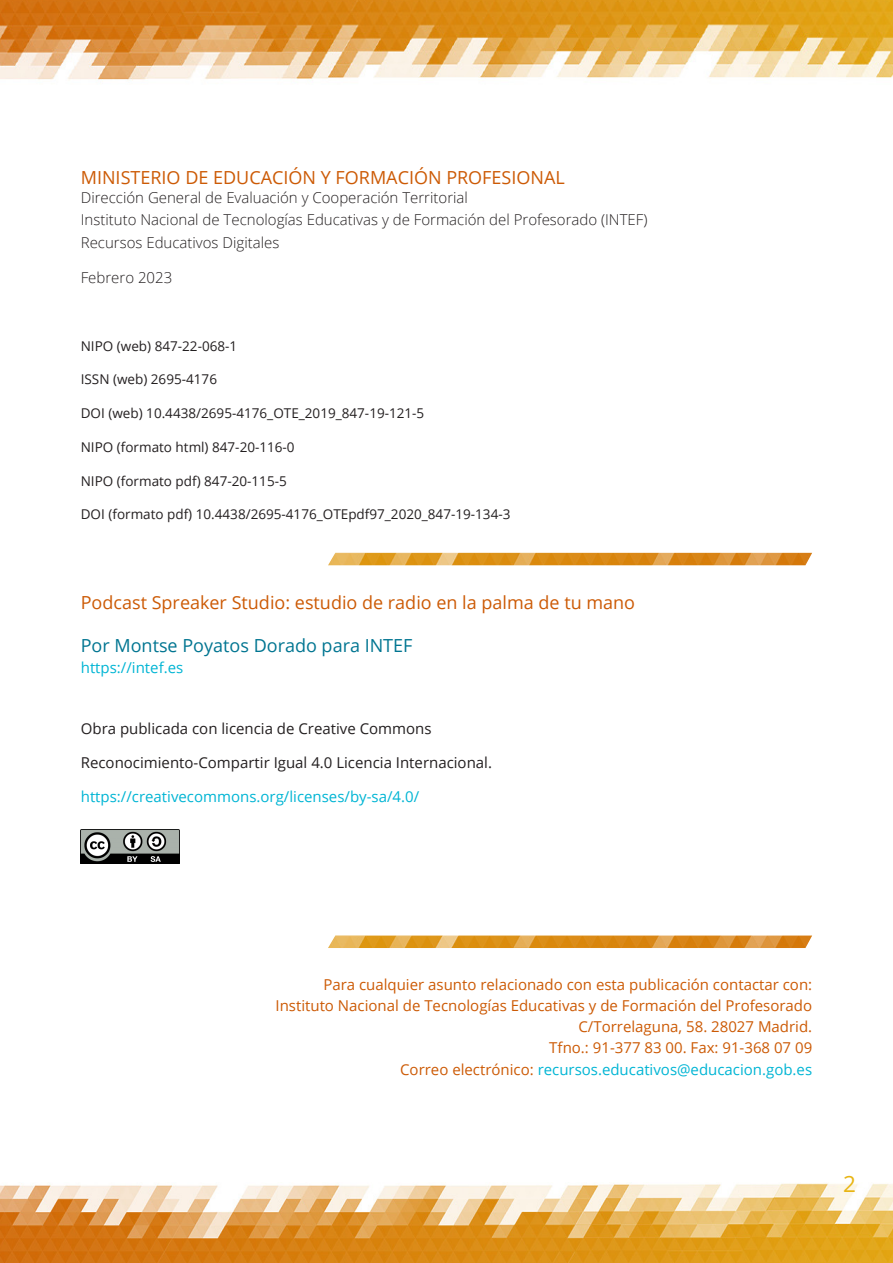
<style>
.page{position:relative;width:893px;height:1263px;background:#fff}
.page>*{position:absolute;margin:0;border:0;box-sizing:border-box;transform-origin:0 0}
.t1{font:22.5px "Open Sans";color:#e8b514}
.Subtítulo_pg_2{font:18px "Open Sans";color:#cc5a05}
.Subtítulo_azul_pg_2{font:18px "Open Sans";color:#007591}
.Último_párrafo_pg_2{font:15px/21px "Open Sans";color:#cc5a05;text-align:right}
.Datos_pg_2{font:300 15px/22.5px "Open Sans";color:#231f20}
.Último_párrafo_pg_2-2{font:15px "Open Sans";color:#00b5d4}
.t2{font:15px "Open Sans";color:#231f20}
.http_pag_2{font:15px "Open Sans";color:#00b5d4}
.Nipo_pag_2{font:13.5px "Open Sans";color:#231f20}
.s1{color:#cc5a05}
</style>
<div class="page">
<img style="left:0;top:1183px;width:893px;height:80px">
<img style="left:0;top:0;width:893px;height:82px">
<img style="left:81px;top:829px;width:98px;height:35px">
<img style="left:328px;top:553px;width:484px;height:12px">
<img style="left:328px;top:935px;width:484px;height:13px">
<p class="Subtítulo_pg_2" style="left:81px;top:165px;width:486px">MINISTERIO DE EDUCACIÓN Y FORMACIÓN PROFESIONAL</p>
<p class="Datos_pg_2" style="left:81px;top:186px;width:568px">Dirección General de Evaluación y Cooperación Territorial<br>Instituto Nacional de Tecnologías Educativas y de Formación del Profesorado (INTEF)<br>Recursos Educativos Digitales</p>
<p class="Datos_pg_2" style="left:81px;top:266px;width:93px">Febrero 2023</p>
<p class="Nipo_pag_2" style="left:81px;top:336px;width:158px">NIPO (web) 847-22-068-1</p>
<p class="Nipo_pag_2" style="left:81px;top:370px;width:138px">ISSN (web) 2695-4176</p>
<p class="Nipo_pag_2" style="left:81px;top:404px;width:345px">DOI (web) 10.4438/2695-4176_OTE_2019_847-19-121-5</p>
<p class="Nipo_pag_2" style="left:81px;top:438px;width:215px">NIPO (formato html) 847-20-116-0</p>
<p class="Nipo_pag_2" style="left:81px;top:471px;width:207px">NIPO (formato pdf) 847-20-115-5</p>
<p class="Nipo_pag_2" style="left:81px;top:505px;width:431px">DOI (formato pdf) 10.4438/2695-4176_OTEpdf97_2020_847-19-134-3</p>
<p class="Subtítulo_pg_2" style="left:81px;top:590px;width:556px">Podcast Spreaker Studio: estudio de radio en la palma de tu mano</p>
<p class="Subtítulo_azul_pg_2" style="left:81px;top:633px;width:333px">Por Montse Poyatos Dorado para INTEF</p>
<p class="http_pag_2" style="left:81px;top:657px;width:104px">https://intef.es</p>
<p class="t2" style="left:81px;top:718px;width:352px">Obra publicada con licencia de Creative Commons</p>
<p class="t2" style="left:81px;top:752px;width:413px">Reconocimiento-Compartir Igual 4.0 Licencia Internacional.</p>
<p class="Último_párrafo_pg_2-2" style="left:81px;top:786px;width:340px">https://creativecommons.org/licenses/by-sa/4.0/</p>
<p class="Último_párrafo_pg_2" style="left:276px;top:973px;width:538px">Para cualquier asunto relacionado con esta publicación contactar con:<br>Instituto Nacional de Tecnologías Educativas y de Formación del Profesorado C/Torrelaguna, 58. 28027 Madrid.<br>Tfno.: 91-377 83 00. Fax: 91-368 07 09</p>
<p class="Último_párrafo_pg_2-2" style="left:400px;top:1059px;width:413px"><span class="s1">Correo electrónico:</span> recursos.educativos@educacion.gob.es</p>
<h1 class="t1" style="left:843px;top:1168px;width:14px">2</h1>
</div>
